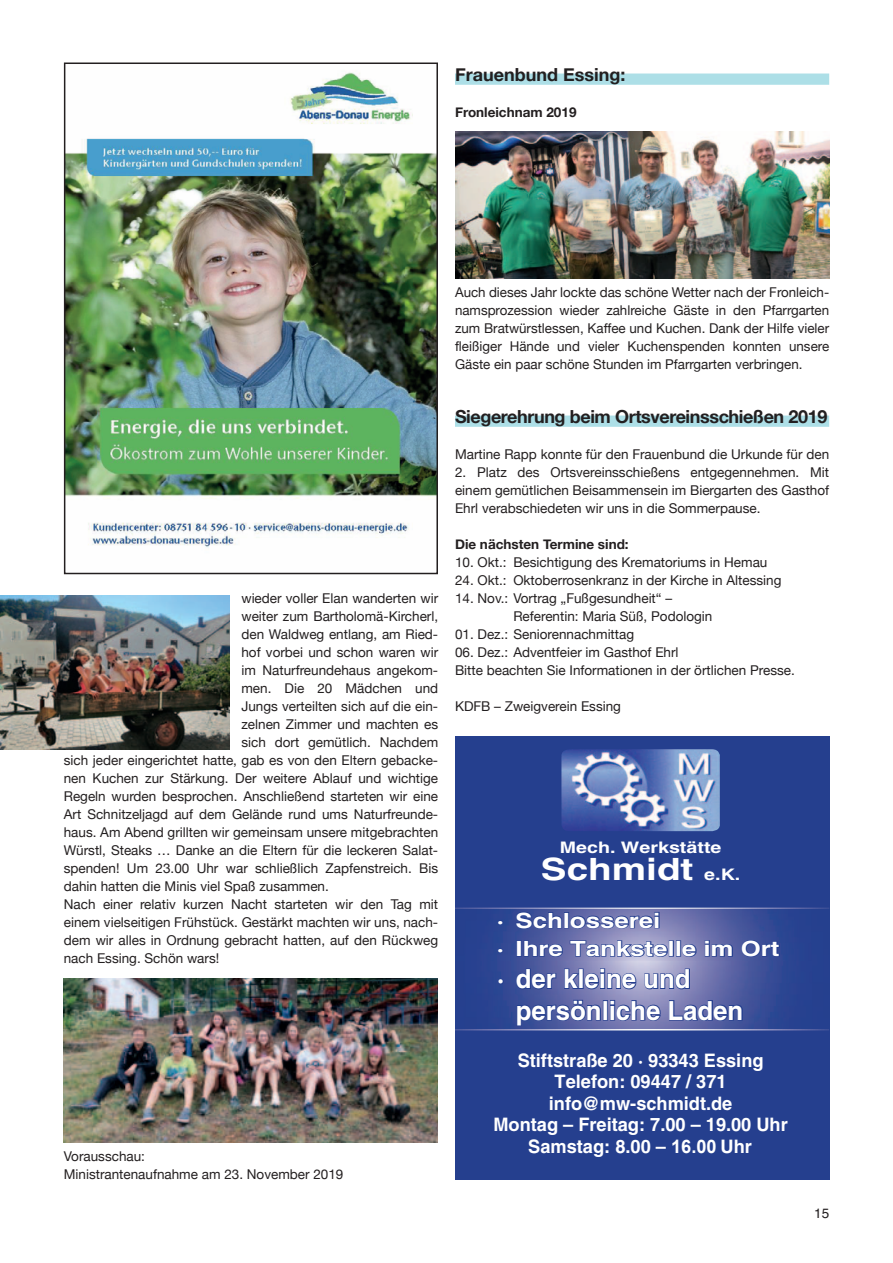
<style>
.page{position:relative;width:893px;height:1263px;background:#fff}
.page>*{position:absolute;margin:0;border:0;box-sizing:border-box;transform-origin:0 0}
.t1{font:700 30.75px "Helvetica";color:#fff;scale:1.26 1}
.t2{font:700 26.25px/31.7px "Helvetica";color:#fff}
.t3{font:700 21px/28.3px "Helvetica";color:#fff;scale:1.23 1}
.t4{font:700 18.6px/21.5px "Helvetica";color:#fff;text-align:center}
.t5{font:700 18px "Helvetica Neue";letter-spacing:-.02em;color:#231f20}
.t6{font:700 18px "Helvetica Neue";color:#231f20}
.t7{font:700 15.9px "Helvetica";color:#fff;scale:1.23 1}
.t8{font:13.5px/18px "Helvetica Neue";color:#231f20}
.t9{font:700 13.5px "Helvetica Neue";color:#231f20}
.t10{font:13.5px "Helvetica";color:#231f20}
.s1{font-size:15.9px}
.s2{font-family:"Arial"}
</style>
<div class="page">
<div style="left:455px;top:74px;width:374px;height:11px;background:#addfe7"></div>
<div style="left:455px;top:416px;width:374px;height:11px;background:#addfe7"></div>
<img style="left:67px;top:72px;width:368px;height:476px">
<div style="left:64px;top:63px;width:374px;height:511px;border:2px solid #231f20"></div>
<img style="left:0;top:595px;width:229px;height:155px">
<img style="left:64px;top:978px;width:374px;height:165px">
<div style="left:455px;top:736px;width:374px;height:231px;background:#253f8e"></div>
<img style="left:561px;top:749px;width:159px;height:82px">
<div style="left:455px;top:961px;width:374px;height:219px;background:#253f8e"></div>
<svg style="left:455px;top:908px;width:374px;height:122px"></svg>
<img style="left:455px;top:132px;width:374px;height:147px">
<h3 class="t6" style="left:455px;top:63px;width:172px">Frauenbund Essing:</h3>
<p class="t9" style="left:455px;top:103px;width:123px">Fronleichnam 2019</p>
<p class="t8" style="left:241px;top:589px;width:198px">wieder voller Elan wanderten wir</p>
<p class="t8" style="left:241px;top:607px;width:198px">weiter zum Bartholomä-Kircherl,</p>
<p class="t8" style="left:241px;top:625px;width:198px">den Waldweg entlang, am Ried-</p>
<p class="t8" style="left:241px;top:643px;width:198px">hof vorbei und schon waren wir</p>
<p class="t8" style="left:241px;top:661px;width:198px">im Naturfreundehaus angekom-</p>
<p class="t8" style="left:241px;top:679px;width:198px">men. Die 20 Mädchen und</p>
<p class="t8" style="left:241px;top:697px;width:198px">Jungs verteilten sich auf die ein-</p>
<p class="t8" style="left:241px;top:715px;width:198px">zelnen Zimmer und machten es</p>
<p class="t8" style="left:241px;top:733px;width:198px">sich dort gemütlich. Nachdem</p>
<p class="t8" style="left:64px;top:751px;width:376px">sich jeder eingerichtet hatte, gab es von den Eltern gebacke-</p>
<p class="t8" style="left:64px;top:769px;width:376px">nen Kuchen zur Stärkung. Der weitere Ablauf und wichtige</p>
<p class="t8" style="left:64px;top:787px;width:376px">Regeln wurden besprochen. Anschließend starteten wir eine</p>
<p class="t8" style="left:64px;top:805px;width:376px">Art Schnitzeljagd auf dem Gelände rund ums Naturfreunde-</p>
<p class="t8" style="left:64px;top:823px;width:376px">haus. Am Abend grillten wir gemeinsam unsere mitgebrachten</p>
<p class="t8" style="left:64px;top:841px;width:376px">Würstl, Steaks … Danke an die Eltern für die leckeren Salat -</p>
<p class="t8" style="left:64px;top:859px;width:376px">spenden! Um 23.00 Uhr war schließlich Zapfenstreich. Bis</p>
<p class="t8" style="left:64px;top:877px;width:267px">dahin hatten die Minis viel Spaß zusammen.</p>
<p class="t8" style="left:64px;top:895px;width:376px">Nach einer relativ kurzen Nacht starteten wir den Tag mit</p>
<p class="t8" style="left:64px;top:913px;width:376px">einem vielseitigen Frühstück. Gestärkt machten wir uns, nach-</p>
<p class="t8" style="left:64px;top:931px;width:376px">dem wir alles in Ordnung gebracht hatten, auf den Rückweg</p>
<p class="t8" style="left:64px;top:949px;width:157px">nach Essing. Schön wars!</p>
<p class="t8" style="left:64px;top:1147px;width:281px">Vorausschau:<br>Ministrantenaufnahme am 23. November 2019</p>
<p class="t8" style="left:455px;top:283px;width:376px;text-align:justify">Auch dieses Jahr lockte das schöne Wetter nach der Fronleich&shy;namsprozession wieder zahlreiche Gäste in den Pfarrgarten zum Bratwürstlessen, Kaffee und Kuchen. Dank der Hilfe vieler fleißiger Hände und vieler Kuchenspenden konnten unsere Gäste ein paar schöne Stunden im Pfarrgarten verbringen.</p>
<h3 class="t5" style="left:455px;top:405px;width:374px">Siegerehrung beim Ortsvereinsschießen 2019</h3>
<p class="t8" style="left:455px;top:445px;width:376px">Martine Rapp konnte für den Frauenbund die Urkunde für den</p>
<p class="t8" style="left:455px;top:463px;width:376px;text-align:justify">2. Platz des Ortsvereinsschießens entgegennehmen. Mit einem gemütlichen Beisammensein im Biergarten des Gasthof Ehrl verabschiedeten wir uns in die Sommerpause.</p>
<p class="t9" style="left:455px;top:535px;width:175px">Die nächsten Termine sind:</p>
<p class="t8" style="left:455px;top:553px;width:314px">10. Okt.: Besichtigung des Krematoriums in Hemau</p>
<p class="t8" style="left:455px;top:571px;width:328px">24. Okt.: Oktoberrosenkranz in der Kirche in Altessing</p>
<p class="t8" style="left:513px;top:589px;width:201px;text-indent:-58px">14. Nov.: Vortrag „Fußgesundheit“ –<br>Referentin: Maria Süß, Podologin</p>
<p class="t8" style="left:455px;top:625px;width:181px">01. Dez.: Seniorennachmittag</p>
<p class="t8" style="left:455px;top:643px;width:341px">06. Dez.: Adventfeier im Gasthof Ehrl<br>Bitte beachten Sie Informationen in der örtlichen Presse.</p>
<p class="t8" style="left:455px;top:697px;width:167px">KDFB – Zweigverein Essing</p>
<p class="t7" style="left:560px;top:841px;width:133px">Mech. Werkstätte</p>
<h1 class="t1" style="left:541px;top:858px;width:160px">Schmidt <span class="s1">e.K.</span></h1>
<h3 class="t3" style="left:497px;top:908px;width:231px">· Schlosserei<br>· Ihre Tankstelle im Ort</h3>
<h2 class="t2" style="left:516px;top:966px;width:229px;text-indent:-19px">· der kleine und persönliche Laden</h2>
<h3 class="t4" style="left:493px;top:1051px;width:296px">Stiftstraße 20 · 93343 Essing<br>Telefon: 09447 / 371 info@mw-schmidt.de<br>Montag – Freitag: 7.00 – 19.00 Uhr<br>Samstag: 8.00 – <span class="s2">16.00</span> Uhr</h3>
<p class="t10" style="left:814px;top:1208px;width:17px">15</p>
</div>
